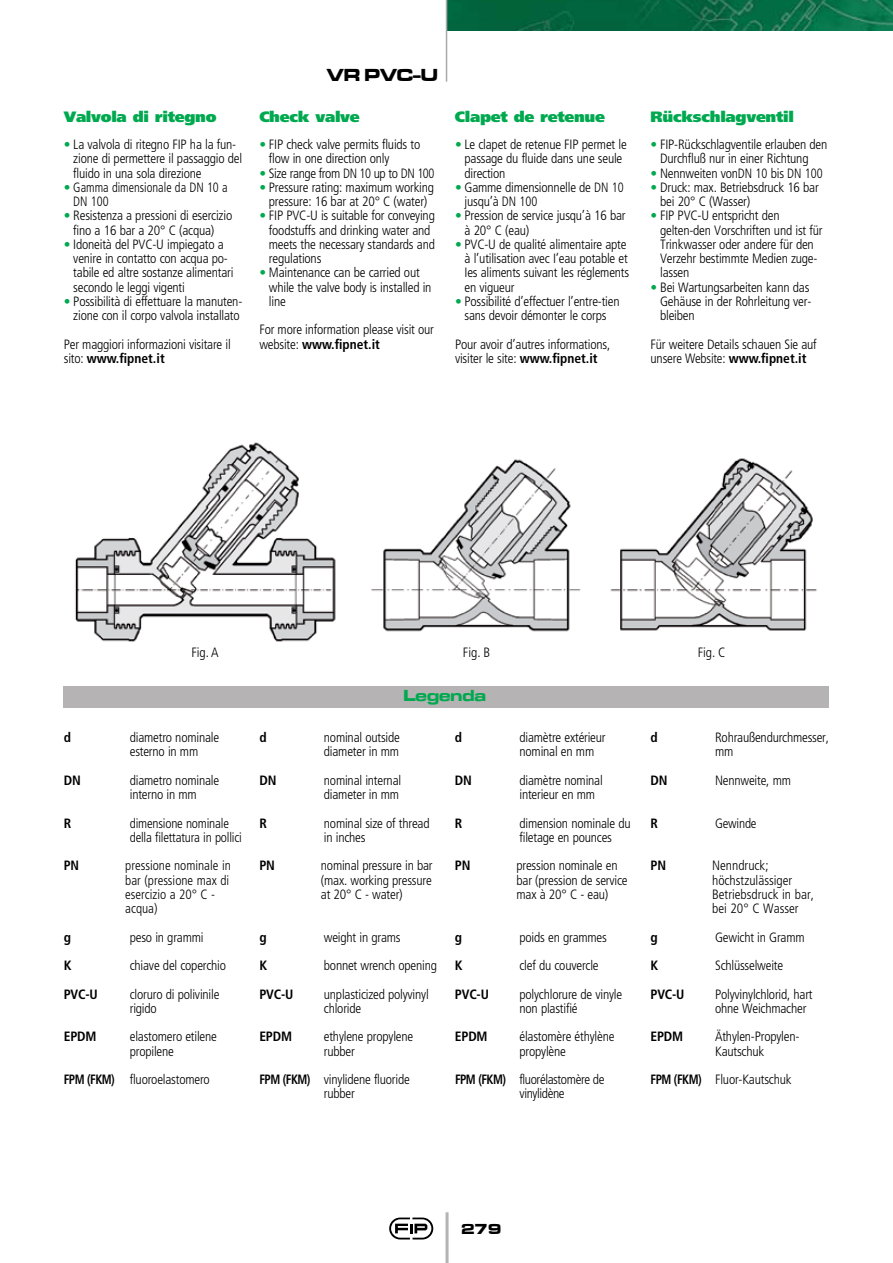
<style>
.page{position:relative;width:893px;height:1263px;background:#fff}
.page>*{position:absolute;margin:0;border:0;box-sizing:border-box;transform-origin:0 0}
.t1{font:18px "Microgramma D Bold Exte";color:#000}
.t2{font:16.5px "Microgramma D Bold Exte";color:#00a94f}
.t3{font:900 15px "Frutiger";letter-spacing:-.02em;color:#00a94f;scale:1.05 1}
.t4{font:15px "Microgramma D Bold Exte";color:#000}
.t5{font:300 condensed 13.5px/14.2px "Frutiger LT Std";letter-spacing:-.015em;color:#000}
.t6{font:700 condensed 13.5px "Frutiger";letter-spacing:-.015em;color:#000}
.t7{font:300 condensed 13.5px/14.2px "Frutiger LT Std";letter-spacing:-.015em;color:#000;scale:.92 1}
.s1{color:#00a94f}
.s2{font-family:"Frutiger LT Std";font-weight:300}
.s3{font-family:"Frutiger";font-weight:700}
</style>
<div class="page">
<hr style="left:446px;top:1212px;width:3px;height:51px;background:#b5b3b3">
<svg style="left:389px;top:1217px;width:44px;height:22px"></svg>
<img style="left:447px;top:0;width:446px;height:30px">
<hr style="left:446px;top:0;width:1px;height:82px;background:#a7a9ac">
<div style="left:64px;top:686px;width:765px;height:22px;background:#b5b3b3"></div>
<img style="left:75px;top:442px;width:742px;height:200px">
<h1 class="t1" style="left:327px;top:63px;width:113px">VR PVC-U</h1>
<p class="t3" style="left:64px;top:108px;width:147px">Valvola di ritegno</p>
<p class="t3" style="left:259px;top:108px;width:97px">Check valve</p>
<p class="t3" style="left:455px;top:108px;width:144px">Clapet de retenue</p>
<p class="t3" style="left:651px;top:108px;width:138px">Rückschlagventil</p>
<p class="t5" style="left:73px;top:137px;width:170px;text-indent:-10px"><span class="s1">•</span> La valvola di ritegno FIP ha la fun&shy;zione di permettere il passaggio del fluido in una sola direzione</p>
<p class="t7" style="left:73px;top:180px;width:169px;text-indent:-10px"><span class="s1">•</span> Gamma dimensionale da DN 10 a<br>DN 100</p>
<p class="t5" style="left:73px;top:209px;width:160px;text-indent:-10px"><span class="s1">•</span> Resistenza a pressioni di esercizio fino a 16 bar a 20° C (acqua)</p>
<p class="t5" style="left:73px;top:237px;width:162px;text-indent:-10px"><span class="s1">•</span> Idoneità del PVC-U impiegato a venire in contatto con acqua po&shy;tabile ed altre sostanze alimentari secondo le leggi vigenti</p>
<p class="t5" style="left:64px;top:294px;width:180px;text-align:center"><span class="s1">•</span> Possibilità di effettuare la manuten&shy;zione con il corpo valvola installato</p>
<p class="t5" style="left:64px;top:337px;width:169px">Per maggiori informazioni visitare il</p>
<p class="t6" style="left:64px;top:350px;width:102px"><span class="s2">sito:</span> www.fipnet.it</p>
<p class="t5" style="left:269px;top:138px;width:153px;text-indent:-10px"><span class="s1">•</span> FIP check valve permits fluids to flow in one direction only</p>
<p class="t5" style="left:259px;top:166px;width:177px"><span class="s1">•</span> Size range from DN 10 up to DN 100</p>
<p class="t5" style="left:259px;top:180px;width:176px;text-align:center"><span class="s1">•</span> Pressure rating: maximum working pressure: 16 bar at 20° C (water)</p>
<p class="t5" style="left:269px;top:209px;width:168px;text-indent:-10px"><span class="s1">•</span> FIP PVC-U is suitable for conveying foodstuffs and drinking water and meets the necessary standards and regulations</p>
<p class="t5" style="left:269px;top:266px;width:164px;text-indent:-10px"><span class="s1">•</span> Maintenance can be carried out while the valve body is installed in line</p>
<p class="t5" style="left:259px;top:323px;width:176px">For more information please visit our</p>
<p class="t6" style="left:259px;top:336px;width:122px"><span class="s2">website:</span> www.fipnet.it</p>
<p class="t5" style="left:465px;top:138px;width:164px;text-indent:-10px"><span class="s1">•</span> Le clapet de retenue FIP permet le passage du fluide dans une seule direction</p>
<p class="t5" style="left:464px;top:180px;width:161px;text-indent:-10px"><span class="s1">•</span> Gamme dimensionnelle de DN 10 jusqu’à DN 100</p>
<p class="t5" style="left:465px;top:209px;width:163px;text-indent:-10px"><span class="s1">•</span> Pression de service jusqu’à 16 bar à 20° C (eau)</p>
<p class="t5" style="left:465px;top:237px;width:166px;text-indent:-10px"><span class="s1">•</span> PVC-U de qualité alimentaire apte à l’utilisation avec I’eau potable et<br>Ies aliments suivant Ies réglements en vigueur</p>
<p class="t5" style="left:455px;top:294px;width:166px;text-align:center"><span class="s1">•</span> Possibilité d’effectuer l’entre-tien sans devoir démonter le corps</p>
<p class="t5" style="left:455px;top:337px;width:157px">Pour avoir d’autres informations, visiter le site: <span class="s3">www.fipnet.it</span></p>
<p class="t5" style="left:660px;top:138px;width:169px;text-indent:-10px"><span class="s1">•</span> FIP-Rückschlagventile erlauben den<br>Durchfluß nur in einer Richtung</p>
<p class="t5" style="left:651px;top:166px;width:174px"><span class="s1">•</span> Nennweiten vonDN 10 bis DN 100</p>
<p class="t5" style="left:660px;top:180px;width:160px;text-indent:-10px"><span class="s1">•</span> Druck: max. Betriebsdruck 16 bar bei 20° C (Wasser)</p>
<p class="t5" style="left:660px;top:209px;width:164px;text-indent:-10px"><span class="s1">•</span> FIP PVC-U entspricht den gelten-den Vorschriften und ist für<br>Trinkwasser oder andere für den<br>Verzehr bestimmte Medien zuge&shy;lassen</p>
<p class="t5" style="left:660px;top:280px;width:153px;text-indent:-10px"><span class="s1">•</span> Bei Wartungsarbeiten kann das<br>Gehäuse in der Rohrleitung ver&shy;bleiben</p>
<p class="t5" style="left:651px;top:337px;width:168px">Für weitere Details schauen Sie auf unsere Website: <span class="s3">www.fipnet.it</span></p>
<p class="t5" style="left:191px;top:645px;width:29px">Fig. A</p>
<p class="t5" style="left:463px;top:645px;width:29px">Fig. B</p>
<p class="t5" style="left:698px;top:645px;width:29px">Fig. C</p>
<p class="t6" style="left:64px;top:729px;width:9px">d</p>
<p class="t5" style="left:130px;top:730px;width:91px">diametro nominale esterno in mm</p>
<p class="t6" style="left:64px;top:772px;width:19px">DN</p>
<p class="t5" style="left:130px;top:773px;width:91px">diametro nominale interno in mm</p>
<p class="t6" style="left:64px;top:815px;width:9px">R</p>
<p class="t5" style="left:130px;top:816px;width:113px">dimensione nominale della filettatura in pollici</p>
<p class="t6" style="left:64px;top:858px;width:17px">PN</p>
<p class="t5" style="left:125px;top:859px;width:107px">pressione nominale in bar (pressione max di esercizio a 20° C - acqua)</p>
<p class="t6" style="left:64px;top:929px;width:9px">g</p>
<p class="t5" style="left:130px;top:930px;width:75px">peso in grammi</p>
<p class="t6" style="left:64px;top:957px;width:9px">K</p>
<p class="t5" style="left:130px;top:958px;width:98px">chiave del coperchio</p>
<p class="t6" style="left:64px;top:986px;width:35px">PVC-U</p>
<p class="t5" style="left:130px;top:987px;width:91px">cloruro di polivinile rigido</p>
<p class="t6" style="left:64px;top:1029px;width:34px">EPDM</p>
<p class="t5" style="left:130px;top:1030px;width:89px">elastomero etilene propilene</p>
<p class="t5" style="left:64px;top:1072px;width:148px"><span class="s3">FPM (FKM)</span> fluoroelastomero</p>
<p class="t2" style="left:403px;top:685px;width:84px">Legenda</p>
<p class="t6" style="left:259px;top:729px;width:9px">d</p>
<p class="t5" style="left:324px;top:730px;width:78px">nominal outside diameter in mm</p>
<p class="t6" style="left:259px;top:772px;width:19px">DN</p>
<p class="t5" style="left:324px;top:773px;width:79px">nominal internal diameter in mm</p>
<p class="t6" style="left:259px;top:815px;width:9px">R</p>
<p class="t5" style="left:324px;top:816px;width:107px">nominal size of thread in inches</p>
<p class="t6" style="left:259px;top:858px;width:17px">PN</p>
<p class="t5" style="left:321px;top:859px;width:113px;text-align:justify">nominal pressure in bar (max. working pressure at 20° C - water)</p>
<p class="t6" style="left:259px;top:929px;width:9px">g</p>
<p class="t5" style="left:324px;top:930px;width:78px">weight in grams</p>
<p class="t6" style="left:259px;top:957px;width:9px">K</p>
<p class="t5" style="left:324px;top:958px;width:115px">bonnet wrench opening</p>
<p class="t6" style="left:259px;top:986px;width:35px">PVC-U</p>
<p class="t5" style="left:324px;top:987px;width:106px">unplasticized polyvinyl chloride</p>
<p class="t6" style="left:259px;top:1029px;width:34px">EPDM</p>
<p class="t5" style="left:324px;top:1030px;width:91px">ethylene propylene rubber</p>
<p class="t5" style="left:324px;top:1072px;width:87px;text-indent:-65px"><span class="s3">FPM (FKM)</span> vinylidene fluoride rubber</p>
<p class="t6" style="left:455px;top:729px;width:9px">d</p>
<p class="t5" style="left:519px;top:730px;width:88px">diamètre extérieur nominal en mm</p>
<p class="t6" style="left:455px;top:772px;width:19px">DN</p>
<p class="t5" style="left:519px;top:773px;width:85px">diamètre nominal interieur en mm</p>
<p class="t6" style="left:455px;top:815px;width:9px">R</p>
<p class="t5" style="left:519px;top:816px;width:113px">dimension nominale du filetage en pounces</p>
<p class="t6" style="left:455px;top:858px;width:17px">PN</p>
<p class="t5" style="left:516px;top:859px;width:113px">pression nominale en bar (pression de service max à 20° C - eau)</p>
<p class="t6" style="left:455px;top:929px;width:9px">g</p>
<p class="t5" style="left:519px;top:930px;width:89px">poids en grammes</p>
<p class="t6" style="left:455px;top:957px;width:9px">K</p>
<p class="t5" style="left:519px;top:958px;width:81px">clef du couvercle</p>
<p class="t6" style="left:455px;top:986px;width:35px">PVC-U</p>
<p class="t5" style="left:519px;top:987px;width:104px">polychlorure de vinyle non plastifié</p>
<p class="t6" style="left:455px;top:1029px;width:34px">EPDM</p>
<p class="t5" style="left:519px;top:1030px;width:96px">élastomère éthylène propylène</p>
<p class="t5" style="left:519px;top:1072px;width:86px;text-indent:-65px"><span class="s3">FPM (FKM)</span> fluorélastomère de vinylidène</p>
<p class="t6" style="left:651px;top:729px;width:9px">d</p>
<p class="t5" style="left:715px;top:730px;width:115px">Rohraußendurchmesser, mm</p>
<p class="t6" style="left:651px;top:772px;width:19px">DN</p>
<p class="t5" style="left:715px;top:773px;width:77px">Nennweite, mm</p>
<p class="t6" style="left:651px;top:815px;width:9px">R</p>
<p class="t5" style="left:715px;top:816px;width:43px">Gewinde</p>
<p class="t6" style="left:651px;top:858px;width:17px">PN</p>
<p class="t5" style="left:712px;top:859px;width:103px">Nenndruck; höchstzulässiger<br>Betriebsdruck in bar, bei 20° C Wasser</p>
<p class="t6" style="left:651px;top:929px;width:9px">g</p>
<p class="t5" style="left:715px;top:930px;width:91px">Gewicht in Gramm</p>
<p class="t6" style="left:651px;top:957px;width:9px">K</p>
<p class="t5" style="left:715px;top:958px;width:70px">Schlüsselweite</p>
<p class="t6" style="left:651px;top:986px;width:35px">PVC-U</p>
<p class="t5" style="left:715px;top:987px;width:99px">Polyvinylchlorid, hart ohne Weichmacher</p>
<p class="t6" style="left:651px;top:1029px;width:34px">EPDM</p>
<p class="t5" style="left:715px;top:1030px;width:86px">Äthylen-Propylen-<br>Kautschuk</p>
<p class="t5" style="left:651px;top:1072px;width:142px"><span class="s3">FPM (FKM)</span> Fluor-Kautschuk</p>
<p class="t4" style="left:461px;top:1218px;width:42px">279</p>
</div>
